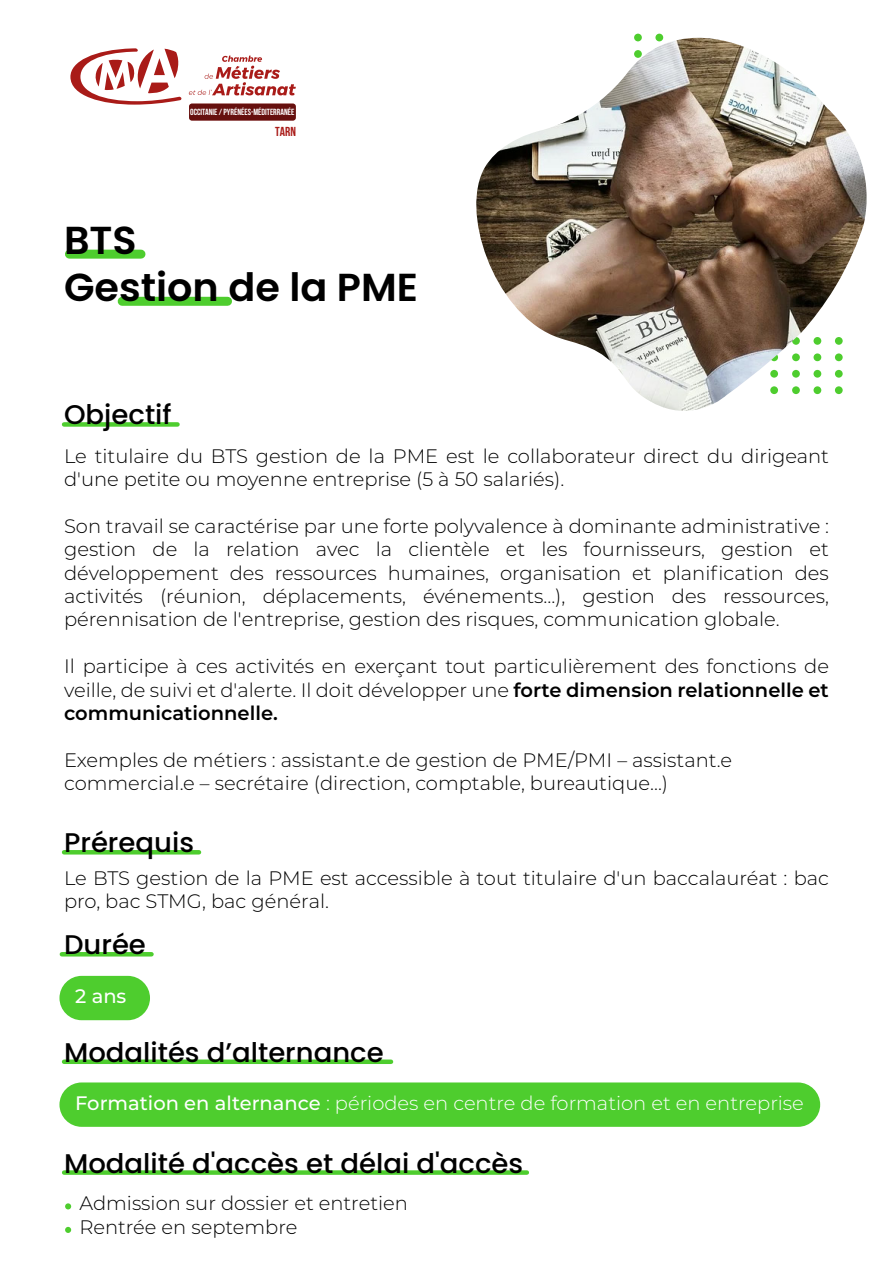
<style>
.page{position:relative;width:893px;height:1263px;background:#fff}
.page>*{position:absolute;margin:0;border:0;box-sizing:border-box;transform-origin:0 0}
.t1{font:600 39px/46.8px "Poppins";color:#000}
.t2{font:500 27px "Poppins";color:#000}
.t3{font:500 27px "Poppins";color:#010101}
.t4{font:300 19.5px/23.4px "Montserrat";color:#000}
.t5{font:300 19.5px "Montserrat";color:#fff}
.t6{font:300 19.5px/23.4px "Montserrat";color:#010101}
.t7{font:500 19.5px "Montserrat";color:#fff}
.t8{font:700 13.05px "Bebas Neue";color:#a91b18}
.t9{font:700 8.85px "Bebas Neue";color:#fff}
.s1{font-weight:600}
.s2{font-weight:500}
</style>
<div class="page">
<div style="left:655px;top:34px;width:8px;height:7px;background:#4ecd2e;border-radius:50%"></div>
<div style="left:634px;top:34px;width:8px;height:7px;background:#4ecd2e;border-radius:50%"></div>
<div style="left:59px;top:976px;width:91px;height:44px;background:#4ecd2e;border-radius:22px"></div>
<div style="left:59px;top:1082px;width:761px;height:45px;background:#4ecd2e;border-radius:22px"></div>
<hr style="left:62px;top:952px;width:90px;height:4px;background:#4ecd2e">
<hr style="left:64px;top:850px;width:135px;height:4px;background:#4ecd2e">
<div style="left:64px;top:1059px;width:327px;height:5px;background:#4ecd2e"></div>
<div style="left:64px;top:422px;width:113px;height:5px;background:#4ecd2e"></div>
<div style="left:122px;top:297px;width:106px;height:9px;background:#4ecd2e"></div>
<div style="left:69px;top:250px;width:72px;height:9px;background:#4ecd2e"></div>
<img style="left:476px;top:38px;width:391px;height:373px">
<div style="left:189px;top:104px;width:107px;height:17px;background:#66100e;border-radius:3px"></div>
<svg style="left:189px;top:56px;width:107px;height:39px"></svg>
<svg style="left:70px;top:48px;width:112px;height:57px"></svg>
<div style="left:64px;top:1170px;width:463px;height:5px;background:#4ecd2e"></div>
<svg style="left:65px;top:1203px;width:6px;height:6px"></svg>
<svg style="left:65px;top:1227px;width:6px;height:6px"></svg>
<p class="t9" style="left:190px;top:107px;width:106px">OCCITANIE / PYRÉNÉES-MÉDITERRANÉE</p>
<p class="t8" style="left:275px;top:124px;width:22px">TARN</p>
<h1 class="t1" style="left:64px;top:217px;width:355px">BTS<br>Gestion de la PME</h1>
<h2 class="t2" style="left:64px;top:399px;width:109px">Objectif</h2>
<p class="t4" style="left:64px;top:443px;width:766px">Le titulaire du BTS gestion de la PME est le collaborateur direct du dirigeant d'une petite ou moyenne entreprise (5 à 50 salariés).</p>
<p class="t4" style="left:64px;top:514px;width:766px;text-align:justify">Son travail se caractérise par une forte polyvalence à dominante administrative : gestion de la relation avec la clientèle et les fournisseurs, gestion et développement des ressources humaines, organisation et planification des activités (réunion, déplacements, événements...), gestion des ressources, pérennisation de l'entreprise, gestion des risques, communication globale.</p>
<p class="t4" style="left:64px;top:654px;width:766px;text-align:justify">Il participe à ces activités en exerçant tout particulièrement des fonctions de veille, de suivi et d'alerte. Il doit développer une <span class="s1">forte dimension relationnelle et communicationnelle.</span></p>
<p class="t4" style="left:64px;top:748px;width:669px">Exemples de métiers : assistant.e de gestion de PME/PMI – assistant.e commercial.e – secrétaire (direction, comptable, bureautique…)</p>
<h2 class="t2" style="left:64px;top:827px;width:131px">Prérequis</h2>
<p class="t4" style="left:64px;top:865px;width:766px">Le BTS gestion de la PME est accessible à tout titulaire d'un baccalauréat : bac pro, bac STMG, bac général.</p>
<h2 class="t2" style="left:64px;top:929px;width:83px">Durée</h2>
<p class="t7" style="left:75px;top:983px;width:53px">2 ans</p>
<h2 class="t2" style="left:64px;top:1037px;width:321px">Modalités d’alternance</h2>
<p class="t5" style="left:75px;top:1090px;width:730px"><span class="s2">Formation en alternance</span> : périodes en centre de formation et en entreprise</p>
<h2 class="t3" style="left:64px;top:1147px;width:461px">Modalité d'accès et délai d'accès</h2>
<p class="t6" style="left:79px;top:1191px;width:330px">Admission sur dossier et entretien<br>Rentrée en septembre</p>
</div>
